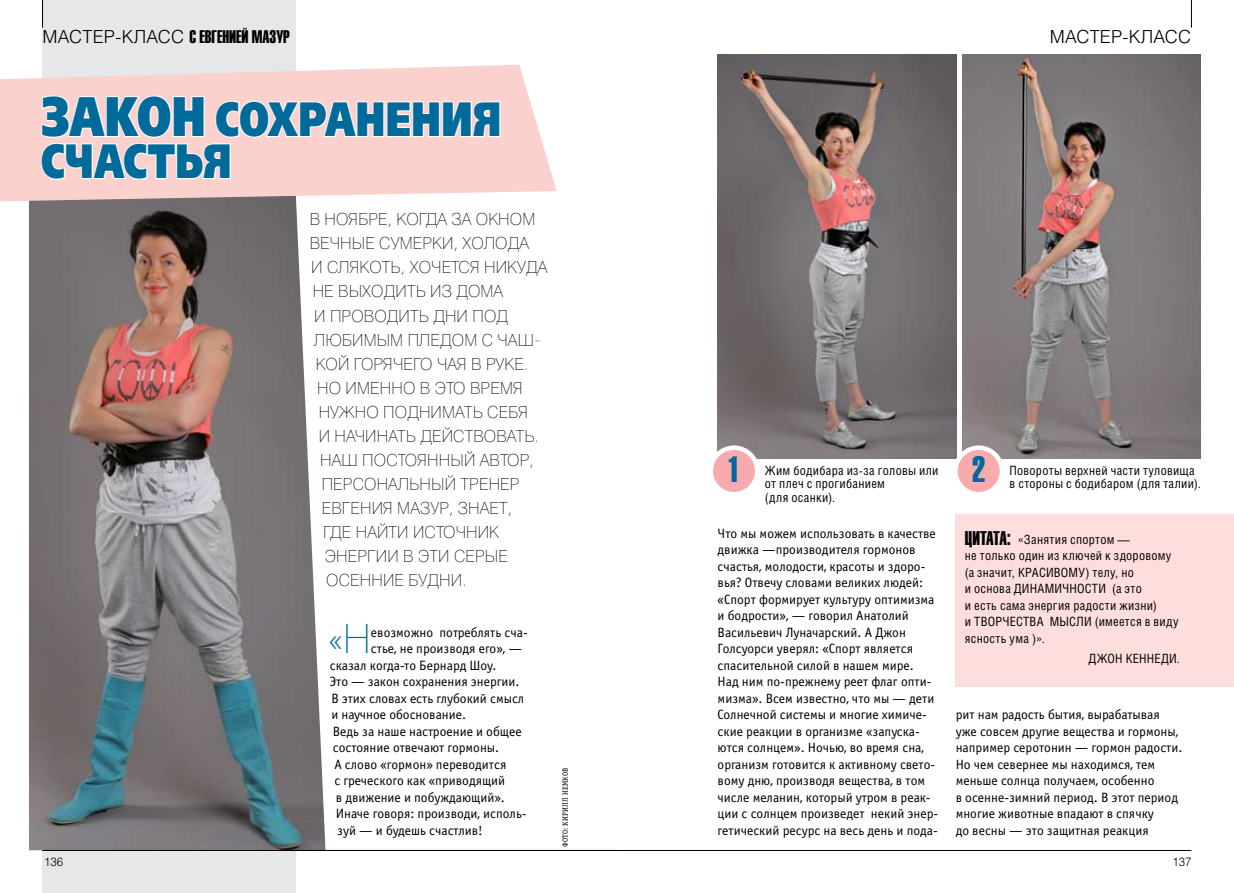
<style>
.page{position:relative;width:1234px;height:893px;background:#fff}
.page>*{position:absolute;margin:0;border:0;box-sizing:border-box;transform-origin:0 0}
.t1{font:800 48px/42px "Free Set";letter-spacing:.01em;color:#006a9b;scale:.75 1}
.t2{font:100 40.05px "Helios";color:#006a9b}
.t3{font:36px "Helios Extra Compressed";color:#006a9b}
.t4{font:18px "Helios Extra Compressed";color:#000}
.t5{font:300 18px "Helios";letter-spacing:.01em;color:#000}
.t6{font:100 16.5px/24px "Helios";letter-spacing:.01em;color:#000}
.t7{font:13.5px/16.5px "Officina Sans Book ITC";color:#000}
.t8{font:12.75px/16.5px "Helios Cond";letter-spacing:.02em;color:#000}
.t9{font:300 12px "Helios";color:#000;scale:.95 1}
.t10{font:7.5px "Officina Serif Book ITC";letter-spacing:.04em;color:#000}
.s1{font-family:"Helios";font-weight:300}
.s2{font-size:55.5px}
.s3{font-family:"Helios Extra Compressed";font-size:19.5px}
</style>
<div class="page">
<div style="left:43px;top:38px;width:253px;height:855px;background:#e6e7e8"></div>
<img style="left:29px;top:201px;width:296px;height:649px">
<hr style="left:617px;top:850px;width:574px;height:1px;background:#000">
<svg style="left:1190px;top:0;width:1px;height:27px"></svg>
<div style="left:43px;top:0;width:253px;height:43px;background:#e6e7e8"></div>
<svg style="left:42px;top:0;width:1px;height:28px"></svg>
<div style="left:955px;top:514px;width:278px;height:173px;background:#fddedc"></div>
<hr style="left:43px;top:850px;width:574px;height:1px;background:#000">
<svg style="left:0;top:65px;width:556px;height:136px;fill:#fbd1ce"></svg>
<svg style="left:40px;top:94px;width:461px;height:87px;background:#fbd9d6"></svg>
<img style="left:717px;top:54px;width:238px;height:404px">
<img style="left:962px;top:54px;width:238px;height:404px">
<div style="left:710px;top:448px;width:47px;height:46px;background:#f8abad;border-radius:50%"></div>
<div style="left:708px;top:445px;width:51px;height:51px;border:4px solid #fff;border-radius:50%"></div>
<div style="left:955px;top:448px;width:46px;height:46px;background:#f8abad;border-radius:50%"></div>
<div style="left:952px;top:445px;width:51px;height:51px;border:4px solid #fff;border-radius:50%"></div>
<h3 class="t4" style="left:43px;top:26px;width:249px"><span class="s1">Мастер-класс</span> с Евгенией Мазур</h3>
<h1 class="t1" style="left:41px;top:101px;width:614px"><span class="s2">Закон</span> сохранения счастья</h1>
<p class="t6" style="left:309px;top:207px;width:227px">В ноябре, когда за окном</p>
<p class="t6" style="left:309px;top:231px;width:221px">вечн ые сумерки, холода</p>
<p class="t6" style="left:311px;top:255px;width:237px">и слякоть, хочется н икуда</p>
<p class="t6" style="left:312px;top:279px;width:192px">н е выходить из дома</p>
<p class="t6" style="left:314px;top:303px;width:195px">и проводить дн и под</p>
<p class="t6" style="left:314px;top:328px;width:228px">любимым пледом с чаш-</p>
<p class="t6" style="left:315px;top:352px;width:214px">кой горячего чая в руке.</p>
<p class="t6" style="left:317px;top:376px;width:207px">Но именно в это время</p>
<p class="t6" style="left:318px;top:400px;width:211px">нужн о подн имать себя</p>
<p class="t6" style="left:318px;top:424px;width:222px">и начинать действовать.</p>
<p class="t6" style="left:320px;top:448px;width:215px">Наш постоянн ый автор,</p>
<p class="t6" style="left:321px;top:472px;width:199px">персональн ый трен ер</p>
<p class="t6" style="left:321px;top:496px;width:87px">Евген ия МАЗУР</p>
<p class="t6" style="left:323px;top:496px;width:190px;text-indent:126px">, знает, где найти источн ик эн ергии в эти серые осенн ие будн и.</p>
<p class="t9" style="left:44px;top:854px;width:22px">136</p>
<h2 class="t2" style="left:328px;top:614px;width:44px">«Н</h2>
<p class="t7" style="left:371px;top:624px;width:158px">евозможно потреблять сча-</p>
<p class="t7" style="left:371px;top:640px;width:152px">стье, не производя его», —</p>
<p class="t7" style="left:330px;top:657px;width:168px">сказал когда-то Бернард Шоу.</p>
<p class="t7" style="left:330px;top:673px;width:191px">Это — закон сохранения энергии.</p>
<p class="t7" style="left:331px;top:690px;width:194px">В этих словах есть глубокий смысл</p>
<p class="t7" style="left:331px;top:706px;width:136px">и научное обоснование.</p>
<p class="t7" style="left:333px;top:723px;width:190px">Ведь за наше настроение и общее</p>
<p class="t7" style="left:333px;top:739px;width:168px">состояние отвечают гормоны.</p>
<p class="t7" style="left:334px;top:756px;width:173px">А слово «гормон» переводится</p>
<p class="t7" style="left:334px;top:772px;width:172px">с греческого как «приводящий</p>
<p class="t7" style="left:336px;top:789px;width:170px">в движение и побуждающий».</p>
<p class="t7" style="left:336px;top:805px;width:192px">Иначе говоря: производи, исполь-</p>
<p class="t7" style="left:337px;top:822px;width:147px">зуй — и будешь счастлив!</p>
<p class="t10" style="left:561px;top:847px;width:81px;rotate:-90deg">ФОТО: КИРИЛЛ НЕМКОВ</p>
<h3 class="t5" style="left:1049px;top:26px;width:143px">Мастер-класс</h3>
<h3 class="t3" style="left:727px;top:449px;width:15px">1</h3>
<h3 class="t3" style="left:971px;top:449px;width:15px">2</h3>
<p class="t8" style="left:764px;top:463px;width:175px;line-height:13.5px">Жим бодибара из-за головы или от плеч с прогибанием<br>(для осанки).</p>
<p class="t8" style="left:1009px;top:462px;width:187px">Повороты верхней части туловища</p>
<p class="t8" style="left:1009px;top:475px;width:193px">в стороны с бодибаром (для талии).</p>
<p class="t7" style="left:717px;top:525px;width:222px">Что мы можем использовать в качестве движка —производителя гормонов счастья, молодости, красоты и здоро&shy;вья? Отвечу словами великих людей: «Спорт формирует культуру оптимизма и бодрости», — говорил Анатолий Васильевич Луначарский. А Джон Голсуорси уверял: «Спорт является спасительной силой в нашем мире.<br>Над ним по-прежнему реет флаг опти&shy;мизма». Всем известно, что мы — дети Солнечной системы и многие химиче&shy;ские реакции в организме «запуска&shy;ются солнцем». Ночью, во время сна, организм готовится к активному свето&shy;вому дню, производя вещества, в том числе меланин, который утром в реак&shy;ции с солнцем произведет некий энер&shy;гетический ресурс на весь день и пода-</p>
<p class="t8" style="left:964px;top:531px;width:215px"><span class="s3">Цитата:</span> «Занятия спортом —<br>не только один из ключей к здоровому (а значит, КРАСИВОМУ) телу, но<br>и основа ДИНАМИЧНОСТИ (а это<br>и есть сама энергия радости жизни)<br>и ТВОРЧЕСТВА МЫСЛИ (имеется в виду ясность ума )».</p>
<p class="t8" style="left:1088px;top:650px;width:53px">Джон Кеннеди</p>
<p class="t8" style="left:1176px;top:650px;width:5px">.</p>
<p class="t7" style="left:955px;top:706px;width:228px">рит нам радость бытия, вырабатывая уже совсем другие вещества и гормоны, например серотонин — гормон радости.<br>Но чем севернее мы находимся, тем меньше солнца получаем, особенно<br>в осенне-зимний период. В этот период многие животные впадают в спячку<br>до весны — это защитная реакция</p>
<p class="t9" style="left:1172px;top:854px;width:22px">137</p>
</div>
